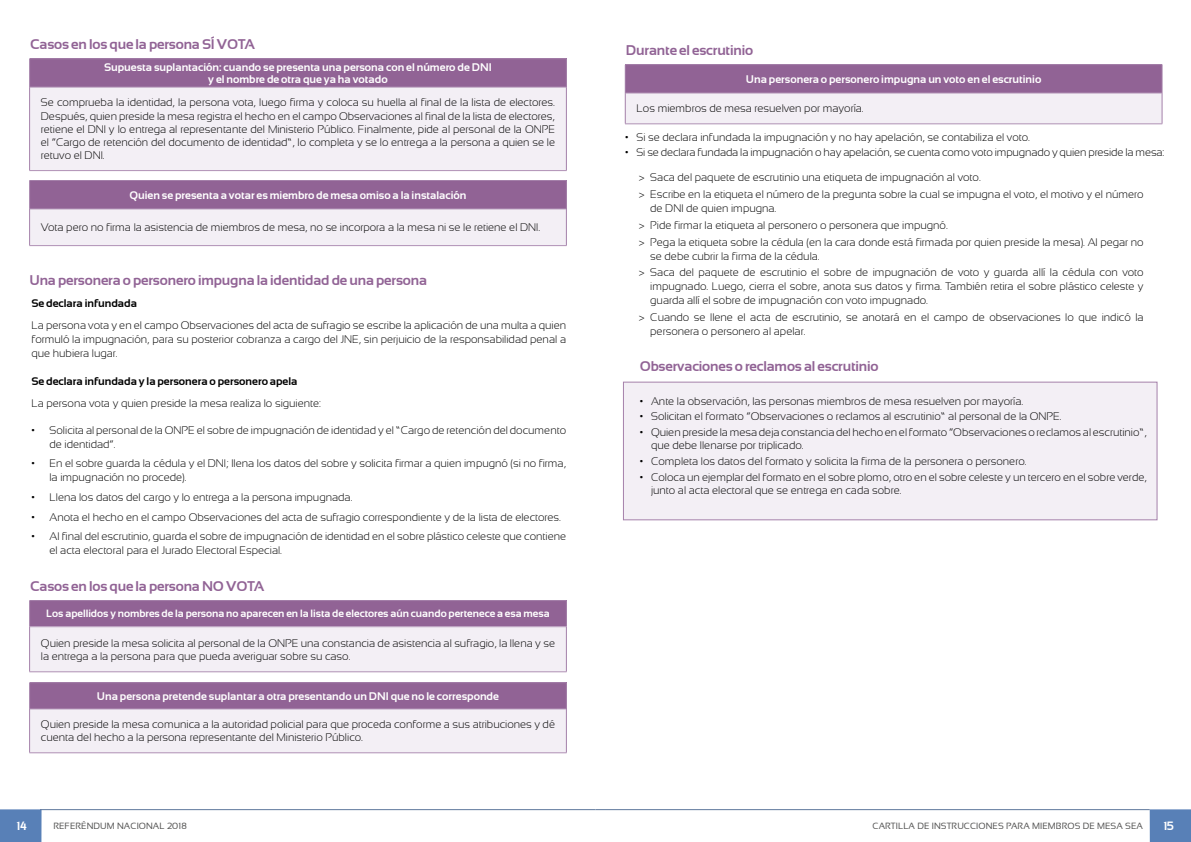
<style>
.page{position:relative;width:1191px;height:842px;background:#fff}
.page>*{position:absolute;margin:0;border:0;box-sizing:border-box;transform-origin:0 0}
.t1{font:700 14px "Sansation";letter-spacing:-.01em;color:#916395}
.t2{font:700 12px "Sansation";color:#fff}
.t3{font:300 11px/14px "Sansation";color:#000}
.t4{font:700 11px/12px "Sansation";color:#fff;text-align:center}
.t5{font:700 11px "Sansation";color:#000}
.t6{font:700 10.5px "Sansation";color:#fff}
.t7{font:9px "Sansation";letter-spacing:.01em;color:#565655}
.t8{font:9px "Sansation";letter-spacing:.01em;color:#565655}
</style>
<div class="page">
<div style="left:1149px;top:809px;width:42px;height:33px;background:#5880b7"></div>
<hr style="left:595px;top:809px;width:554px;height:1px;background:#5e779c">
<div style="left:0;top:809px;width:42px;height:33px;background:#5880b7"></div>
<hr style="left:40px;top:809px;width:555px;height:1px;background:#5e779c">
<div style="left:30px;top:59px;width:536px;height:28px;background:#916395"></div>
<div style="left:30px;top:87px;width:536px;height:84px;background:#f3eff5"></div>
<svg style="left:29px;top:59px;width:1px;height:28px"></svg>
<hr style="left:29px;top:87px;width:1px;height:83px;background:#a581aa">
<hr style="left:29px;top:58px;width:537px;height:1px;background:#a581aa">
<svg style="left:566px;top:59px;width:1px;height:28px"></svg>
<hr style="left:566px;top:87px;width:1px;height:83px;background:#a581aa">
<hr style="left:30px;top:87px;width:536px;height:1px;background:#b091b5">
<hr style="left:29px;top:170px;width:537px;height:1px;background:#b091b5">
<div style="left:30px;top:180px;width:536px;height:29px;background:#916395"></div>
<div style="left:30px;top:209px;width:536px;height:37px;background:#f3eff5"></div>
<svg style="left:29px;top:181px;width:1px;height:28px"></svg>
<hr style="left:29px;top:209px;width:1px;height:36px;background:#a581aa">
<hr style="left:29px;top:180px;width:537px;height:1px;background:#a581aa">
<svg style="left:566px;top:181px;width:1px;height:28px"></svg>
<hr style="left:566px;top:209px;width:1px;height:36px;background:#a581aa">
<hr style="left:30px;top:209px;width:536px;height:1px;background:#b091b5">
<hr style="left:29px;top:245px;width:537px;height:1px;background:#b091b5">
<div style="left:30px;top:601px;width:536px;height:26px;background:#916395"></div>
<div style="left:30px;top:627px;width:536px;height:45px;background:#f3eff5"></div>
<svg style="left:29px;top:601px;width:1px;height:26px"></svg>
<hr style="left:29px;top:627px;width:1px;height:44px;background:#a581aa">
<hr style="left:29px;top:600px;width:537px;height:1px;background:#a581aa">
<svg style="left:566px;top:601px;width:1px;height:26px"></svg>
<hr style="left:566px;top:627px;width:1px;height:44px;background:#a581aa">
<hr style="left:30px;top:626px;width:536px;height:1px;background:#b091b5">
<hr style="left:29px;top:671px;width:537px;height:1px;background:#b091b5">
<div style="left:30px;top:683px;width:536px;height:26px;background:#916395"></div>
<div style="left:30px;top:709px;width:536px;height:44px;background:#f3eff5"></div>
<svg style="left:29px;top:683px;width:1px;height:26px"></svg>
<hr style="left:29px;top:709px;width:1px;height:43px;background:#a581aa">
<hr style="left:29px;top:682px;width:537px;height:1px;background:#a581aa">
<svg style="left:566px;top:683px;width:1px;height:26px"></svg>
<hr style="left:566px;top:709px;width:1px;height:43px;background:#a581aa">
<hr style="left:30px;top:709px;width:536px;height:1px;background:#b091b5">
<hr style="left:29px;top:752px;width:537px;height:1px;background:#b091b5">
<div style="left:623px;top:382px;width:534px;height:138px;background:#f3eff5;border:1px solid #a581aa"></div>
<div style="left:625px;top:65px;width:537px;height:28px;background:#916395"></div>
<div style="left:625px;top:93px;width:537px;height:31px;background:#f3eff5"></div>
<svg style="left:625px;top:65px;width:1px;height:28px"></svg>
<hr style="left:625px;top:93px;width:1px;height:31px;background:#a581aa">
<hr style="left:625px;top:64px;width:537px;height:1px;background:#a581aa">
<svg style="left:1161px;top:65px;width:1px;height:28px"></svg>
<hr style="left:1161px;top:93px;width:1px;height:31px;background:#a581aa">
<hr style="left:625px;top:93px;width:536px;height:1px;background:#b091b5">
<hr style="left:625px;top:124px;width:537px;height:1px;background:#b091b5">
<p class="t1" style="left:30px;top:36px;width:226px">Casos en los que la persona SÍ VOTA</p>
<p class="t4" style="left:104px;top:61px;width:389px">Supuesta suplantación: cuando se presenta una persona con el número de DNI y el nombre de otra que ya ha votado</p>
<p class="t3" style="left:41px;top:96px;width:515px;line-height:13.2px;text-align:justify">Se comprueba la identidad, la persona vota, luego firma y coloca su huella al final de la lista de electores.<br>Después, quien preside la mesa registra el hecho en el campo Observaciones al final de la lista de electores, retiene el DNI y lo entrega al representante del Ministerio Público. Finalmente, pide al personal de la ONPE el “Cargo de retención del documento de identidad”, lo completa y se lo entrega a la persona a quien se le retuvo el DNI.</p>
<p class="t4" style="left:129px;top:189px;width:338px">Quien se presenta a votar es miembro de mesa omiso a la instalación</p>
<p class="t3" style="left:41px;top:220px;width:501px">Vota pero no firma la asistencia de miembros de mesa, no se incorpora a la mesa ni se le retiene el DNI.</p>
<p class="t1" style="left:29px;top:272px;width:399px">Una personera o personero impugna la identidad de una persona</p>
<p class="t5" style="left:31px;top:297px;width:107px">Se declara infundada</p>
<p class="t3" style="left:31px;top:318px;width:536px;text-align:justify">La persona vota y en el campo Observaciones del acta de sufragio se escribe la aplicación de una multa a quien formuló la impugnación, para su posterior cobranza a cargo del JNE, sin perjuicio de la responsabilidad penal a que hubiera lugar.</p>
<p class="t5" style="left:31px;top:375px;width:267px">Se declara infundada y la personera o personero apela</p>
<p class="t3" style="left:31px;top:396px;width:291px">La persona vota y quien preside la mesa realiza lo siguiente:</p>
<p class="t3" style="left:49px;top:423px;width:518px;text-indent:-18px">• Solicita al personal de la ONPE el sobre de impugnación de identidad y el ”Cargo de retención del documento de identidad“.</p>
<p class="t3" style="left:49px;top:456px;width:518px;text-indent:-18px">• En el sobre guarda la cédula y el DNI; llena los datos del sobre y solicita firmar a quien impugnó (si no firma, la impugnación no procede).</p>
<p class="t3" style="left:31px;top:490px;width:322px">• Llena los datos del cargo y lo entrega a la persona impugnada.</p>
<p class="t3" style="left:31px;top:510px;width:531px">• Anota el hecho en el campo Observaciones del acta de sufragio correspondiente y de la lista de electores.</p>
<p class="t3" style="left:49px;top:529px;width:518px;text-indent:-18px">• Al final del escrutinio, guarda el sobre de impugnación de identidad en el sobre plástico celeste que contiene el acta electoral para el Jurado Electoral Especial.</p>
<p class="t1" style="left:30px;top:578px;width:236px">Casos en los que la persona NO VOTA</p>
<p class="t6" style="left:46px;top:608px;width:505px">Los apellidos y nombres de la persona no aparecen en la lista de electores aún cuando pertenece a esa mesa</p>
<p class="t3" style="left:41px;top:636px;width:515px;line-height:13.2px">Quien preside la mesa solicita al personal de la ONPE una constancia de asistencia al sufragio, la llena y se la entrega a la persona para que pueda averiguar sobre su caso.</p>
<p class="t4" style="left:97px;top:690px;width:403px">Una persona pretende suplantar a otra presentando un DNI que no le corresponde</p>
<p class="t3" style="left:41px;top:718px;width:515px;line-height:13.2px">Quien preside la mesa comunica a la autoridad policial para que proceda conforme a sus atribuciones y dé cuenta del hecho a la persona representante del Ministerio Público.</p>
<p class="t1" style="left:626px;top:42px;width:129px">Durante el escrutinio</p>
<p class="t4" style="left:746px;top:73px;width:297px">Una personera o personero impugna un voto en el escrutinio</p>
<p class="t3" style="left:636px;top:102px;width:229px">Los miembros de mesa resuelven por mayoría.</p>
<p class="t3" style="left:625px;top:130px;width:406px">• Si se declara infundada la impugnación y no hay apelación, se contabiliza el voto.</p>
<p class="t3" style="left:625px;top:146px;width:541px">• Si se declara fundada la impugnación o hay apelación, se cuenta como voto impugnado y quien preside la mesa:</p>
<p class="t3" style="left:639px;top:169px;width:506px;line-height:16.8px">&gt; Saca del paquete de escrutinio una etiqueta de impugnación al voto.<br>&gt; Escribe en la etiqueta el número de la pregunta sobre la cual se impugna el voto, el motivo y el número</p>
<p class="t3" style="left:639px;top:200px;width:506px;line-height:16.8px;text-indent:11px">de DNI de quien impugna.<br>&gt; Pide firmar la etiqueta al personero o personera que impugnó.<br>&gt; Pega la etiqueta sobre la cédula (en la cara donde está firmada por quien preside la mesa). Al pegar no</p>
<p class="t3" style="left:639px;top:247px;width:506px;line-height:16.8px;text-indent:11px">se debe cubrir la firma de la cédula.<br>&gt; Saca del paquete de escrutinio el sobre de impugnación de voto y guarda allí la cédula con voto</p>
<p class="t3" style="left:650px;top:280px;width:495px">impugnado. Luego, cierra el sobre, anota sus datos y firma. También retira el sobre plástico celeste y guarda allí el sobre de impugnación con voto impugnado.</p>
<p class="t3" style="left:650px;top:311px;width:495px;text-indent:-11px">&gt; Cuando se llene el acta de escrutinio, se anotará en el campo de observaciones lo que indicó la personera o personero al apelar.</p>
<p class="t1" style="left:639px;top:358px;width:240px">Observaciones o reclamos al escrutinio</p>
<p class="t3" style="left:639px;top:394px;width:385px">• Ante la observación, las personas miembros de mesa resuelven por mayoría.</p>
<p class="t3" style="left:639px;top:410px;width:423px">• Solicitan el formato “Observaciones o reclamos al escrutinio” al personal de la ONPE.</p>
<p class="t3" style="left:651px;top:426px;width:497px;line-height:13px;text-indent:-11px">• Quien preside la mesa deja constancia del hecho en el formato “Observaciones o reclamos al escrutinio”, que debe llenarse por triplicado.</p>
<p class="t3" style="left:639px;top:454px;width:388px">• Completa los datos del formato y solicita la firma de la personera o personero.</p>
<p class="t3" style="left:651px;top:471px;width:497px;line-height:13px;text-indent:-11px">• Coloca un ejemplar del formato en el sobre plomo, otro en el sobre celeste y un tercero en el sobre verde, junto al acta electoral que se entrega en cada sobre.</p>
<p class="t2" style="left:17px;top:819px;width:12px">14</p>
<p class="t8" style="left:53px;top:820px;width:135px">REFERÉNDUM NACIONAL 2018</p>
<p class="t7" style="left:872px;top:820px;width:272px">CARTILLA DE INSTRUCCIONES PARA MIEMBROS DE MESA SEA</p>
<p class="t2" style="left:1163px;top:819px;width:12px">15</p>
</div>
